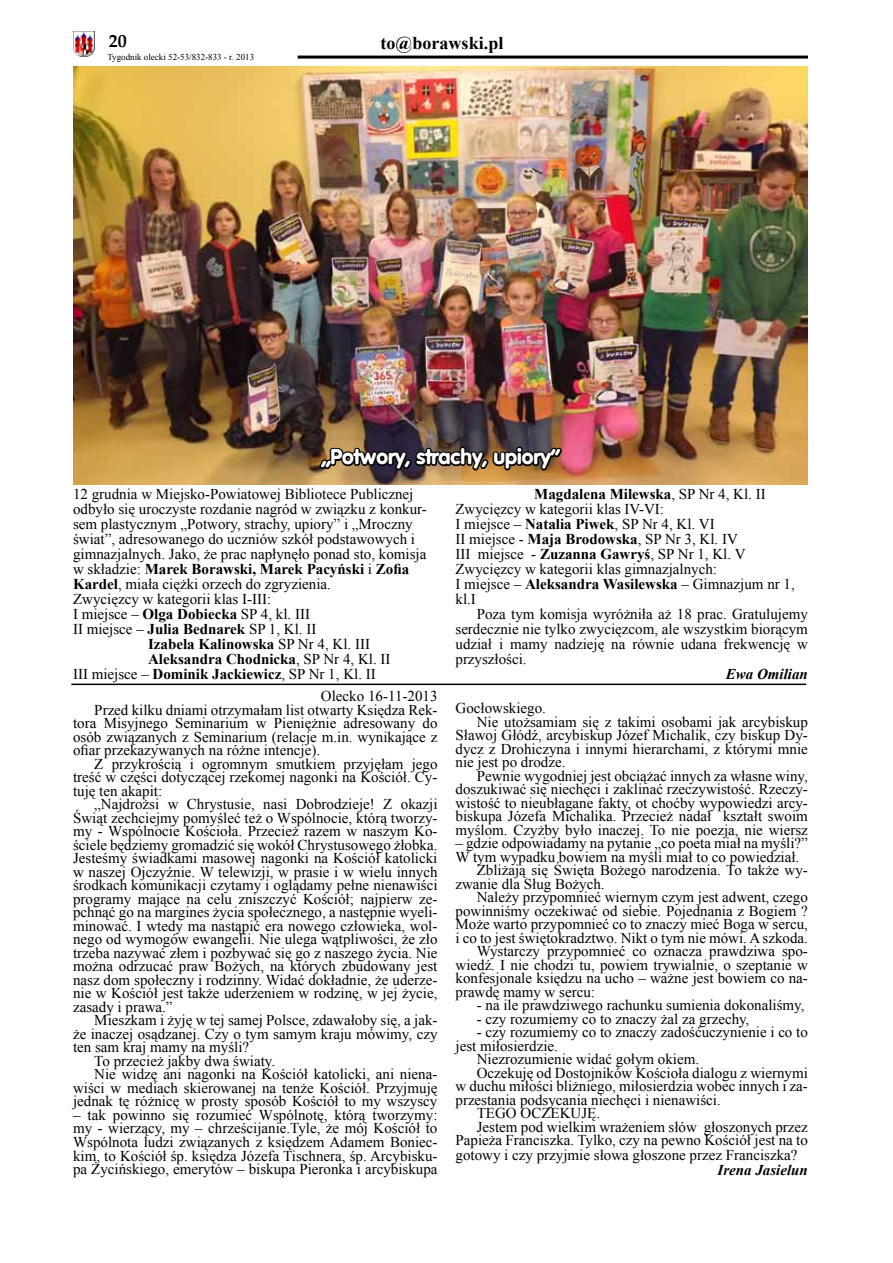
<style>
.page{position:relative;width:893px;height:1263px;background:#fff}
.page>*{position:absolute;margin:0;border:0;box-sizing:border-box;transform-origin:0 0}
.t1{font:700 21px "Vogue";color:#fff}
.t2{font:700 18px "Times New Roman";letter-spacing:.005em;color:#000}
.t3{font:700 18px "Palm Springs";color:#000}
.t4{font:15px/15px "Times New Roman";color:#000;text-align:justify}
.t5{font:700 15px "Times New Roman";color:#000}
.t6{font:italic 700 15px "Times New Roman";color:#000}
.t7{font:9px "Times New Roman";color:#000}
.s1{font-weight:700}
.s2{font-weight:400}
</style>
<div class="page">
<img style="left:73px;top:32px;width:21px;height:25px">
<hr style="left:298px;top:56px;width:510px;height:3px;background:#000">
<img style="left:73px;top:66px;width:735px;height:419px">
<img style="left:317px;top:444px;width:246px;height:29px">
<hr style="left:71px;top:684px;width:735px;height:1px;background:#000">
<p class="t3" style="left:109px;top:30px;width:19px">20</p>
<p class="t2" style="left:381px;top:31px;width:124px">to@borawski.pl</p>
<p class="t7" style="left:107px;top:51px;width:148px">Tygodnik olecki 52-53/832-833 - r. 2013</p>
<h1 class="t1" style="left:321px;top:443px;width:240px">„Potwory, strachy, upiory”</h1>
<p class="t4" style="left:455px;top:486px;width:341px;text-align:left;text-indent:79px"><span class="s1">Magdalena Milewska</span>, SP Nr 4, Kl. II Zwycięzcy w kategorii klas IV-VI:<br>I miejsce – <span class="s1">Natalia Piwek</span>, SP Nr 4, Kl. VI<br>II miejsce - <span class="s1">Maja Brodowska</span>, SP Nr 3, Kl. IV<br>III miejsce - <span class="s1">Zuzanna Gawryś</span>, SP Nr 1, Kl. V Zwycięzcy w kategorii klas gimnazjalnych:<br>I miejsce – <span class="s1">Aleksandra Wasilewska</span> – Gimnazjum nr 1, kl.I</p>
<p class="t4" style="left:455px;top:606px;width:354px;text-indent:21px">Poza tym komisja wyróżniła aż 18 prac. Gratulujemy serdecznie nie tylko zwycięzcom, ale wszystkim biorącym udział i mamy nadzieję na równie udana frekwencję w przyszłości.</p>
<p class="t6" style="left:726px;top:663px;width:84px">Ewa Omilian</p>
<p class="t4" style="left:321px;top:689px;width:118px">Olecko 16-11-2013</p>
<p class="t4" style="left:94px;top:702px;width:345px">Przed kilku dniami otrzymałam list otwarty Księdza Rek-</p>
<p class="t4" style="left:73px;top:716px;width:366px">tora Misyjnego Seminarium w Pieniężnie adresowany do</p>
<p class="t4" style="left:73px;top:729px;width:366px">osób związanych z Seminarium (relacje m.in. wynikające z</p>
<p class="t4" style="left:73px;top:743px;width:248px">ofiar przekazywanych na różne intencje).</p>
<p class="t4" style="left:94px;top:756px;width:345px">Z przykrością i ogromnym smutkiem przyjęłam jego</p>
<p class="t4" style="left:73px;top:770px;width:366px">treść w części dotyczącej rzekomej nagonki na Kościół. Cy-</p>
<p class="t4" style="left:73px;top:783px;width:91px">tuję ten akapit:</p>
<p class="t4" style="left:94px;top:797px;width:345px">„Najdrożsi w Chrystusie, nasi Dobrodzieje! Z okazji</p>
<p class="t4" style="left:73px;top:810px;width:366px">Świąt zechciejmy pomyśleć też o Wspólnocie, którą tworzy-</p>
<p class="t4" style="left:73px;top:824px;width:366px">my - Wspólnocie Kościoła. Przecież razem w naszym Ko-</p>
<p class="t4" style="left:73px;top:837px;width:366px">ściele będziemy gromadzić się wokół Chrystusowego żłobka.</p>
<p class="t4" style="left:73px;top:851px;width:366px">Jesteśmy świadkami masowej nagonki na Kościół katolicki</p>
<p class="t4" style="left:73px;top:864px;width:366px">w naszej Ojczyźnie. W telewizji, w prasie i w wielu innych</p>
<p class="t4" style="left:73px;top:878px;width:366px">środkach komunikacji czytamy i oglądamy pełne nienawiści</p>
<p class="t4" style="left:73px;top:891px;width:366px">programy mające na celu zniszczyć Kościół; najpierw ze-</p>
<p class="t4" style="left:73px;top:905px;width:366px">pchnąć go na margines życia społecznego, a następnie wyeli-</p>
<p class="t4" style="left:73px;top:918px;width:366px">minować. I wtedy ma nastąpić era nowego człowieka, wol-</p>
<p class="t4" style="left:73px;top:932px;width:366px">nego od wymogów ewangelii. Nie ulega wątpliwości, że zło</p>
<p class="t4" style="left:73px;top:945px;width:366px">trzeba nazywać złem i pozbywać się go z naszego życia. Nie</p>
<p class="t4" style="left:73px;top:959px;width:366px">można odrzucać praw Bożych, na których zbudowany jest</p>
<p class="t4" style="left:73px;top:972px;width:366px">nasz dom społeczny i rodzinny. Widać dokładnie, że uderze-</p>
<p class="t4" style="left:73px;top:986px;width:366px">nie w Kościół jest także uderzeniem w rodzinę, w jej życie,</p>
<p class="t4" style="left:73px;top:999px;width:101px">zasady i prawa.”</p>
<p class="t4" style="left:94px;top:1013px;width:345px">Mieszkam i żyję w tej samej Polsce, zdawałoby się, a jak-</p>
<p class="t4" style="left:73px;top:1026px;width:366px">że inaczej osądzanej. Czy o tym samym kraju mówimy, czy</p>
<p class="t4" style="left:73px;top:1040px;width:178px">ten sam kraj mamy na myśli?</p>
<p class="t4" style="left:94px;top:1053px;width:182px">To przecież jakby dwa światy.</p>
<p class="t4" style="left:94px;top:1067px;width:345px">Nie widzę ani nagonki na Kościół katolicki, ani niena-</p>
<p class="t4" style="left:73px;top:1080px;width:366px">wiści w mediach skierowanej na tenże Kościół. Przyjmuję</p>
<p class="t4" style="left:73px;top:1094px;width:366px">jednak tę różnicę w prosty sposób Kościół to my wszyscy</p>
<p class="t4" style="left:73px;top:1108px;width:366px;line-height:13.5px">– tak powinno się rozumieć Wspólnotę, którą tworzymy: my - wierzący, my – chrześcijanie.Tyle, że mój Kościół to Wspólnota ludzi związanych z księdzem Adamem Boniec&shy;kim, to Kościół śp. księdza Józefa Tischnera, śp. Arcybisku&shy;pa Życińskiego, emerytów – biskupa Pieronka i arcybiskupa</p>
<p class="t4" style="left:73px;top:486px;width:342px">12 grudnia w Miejsko-Powiatowej Bibliotece Publicznej</p>
<p class="t4" style="left:73px;top:501px;width:355px">odbyło się uroczyste rozdanie nagród w związku z konkur-</p>
<p class="t4" style="left:73px;top:516px;width:341px">sem plastycznym „Potwory, strachy, upiory” i „Mroczny</p>
<p class="t4" style="left:73px;top:531px;width:344px">świat”, adresowanego do uczniów szkół podstawowych i</p>
<p class="t4" style="left:73px;top:546px;width:355px">gimnazjalnych. Jako, że prac napłynęło ponad sto, komisja</p>
<p class="t5" style="left:73px;top:558px;width:338px"><span class="s2">w składzie:</span> Marek Borawski, Marek Pacyński <span class="s2">i</span> Zofia</p>
<p class="t4" style="left:73px;top:576px;width:259px"><span class="s1">Kardel</span>, miała ciężki orzech do zgryzienia.</p>
<p class="t4" style="left:73px;top:591px;width:200px">Zwycięzcy w kategorii klas I-III:</p>
<p class="t4" style="left:73px;top:606px;width:238px">I miejsce – <span class="s1">Olga Dobiecka</span> SP 4, kl. III</p>
<p class="t4" style="left:73px;top:621px;width:245px">II miejsce – <span class="s1">Julia Bednarek</span> SP 1, Kl. II</p>
<p class="t5" style="left:148px;top:633px;width:223px">Izabela Kalinowska <span class="s2">SP Nr 4, Kl. III</span></p>
<p class="t5" style="left:148px;top:648px;width:244px">Aleksandra Chodnicka<span class="s2">, SP Nr 4, Kl. II</span></p>
<p class="t4" style="left:73px;top:666px;width:304px">III miejsce – <span class="s1">Dominik Jackiewicz</span>, SP Nr 1, Kl. II</p>
<p class="t4" style="left:455px;top:700px;width:92px">Gocłowskiego.</p>
<p class="t4" style="left:477px;top:714px;width:333px">Nie utożsamiam się z takimi osobami jak arcybiskup</p>
<p class="t4" style="left:455px;top:727px;width:354px">Sławoj Głódź, arcybiskup Józef Michalik, czy biskup Dy-</p>
<p class="t4" style="left:455px;top:741px;width:354px">dycz z Drohiczyna i innymi hierarchami, z którymi mnie</p>
<p class="t4" style="left:455px;top:754px;width:111px">nie jest po drodze.</p>
<p class="t4" style="left:477px;top:768px;width:333px">Pewnie wygodniej jest obciążać innych za własne winy,</p>
<p class="t4" style="left:455px;top:781px;width:354px">doszukiwać się niechęci i zaklinać rzeczywistość. Rzeczy-</p>
<p class="t4" style="left:455px;top:795px;width:354px">wistość to nieubłagane fakty, ot choćby wypowiedzi arcy-</p>
<p class="t4" style="left:455px;top:808px;width:354px">biskupa Józefa Michalika. Przecież nadał kształt swoim</p>
<p class="t4" style="left:455px;top:822px;width:354px">myślom. Czyżby było inaczej. To nie poezja, nie wiersz</p>
<p class="t4" style="left:455px;top:835px;width:354px">– gdzie odpowiadamy na pytanie „co poeta miał na myśli?”</p>
<p class="t4" style="left:455px;top:849px;width:345px">W tym wypadku bowiem na myśli miał to co powiedział.</p>
<p class="t4" style="left:477px;top:862px;width:333px">Zbliżają się Święta Bożego narodzenia. To także wy-</p>
<p class="t4" style="left:455px;top:876px;width:151px">zwanie dla Sług Bożych.</p>
<p class="t4" style="left:477px;top:889px;width:333px">Należy przypomnieć wiernym czym jest adwent, czego</p>
<p class="t4" style="left:455px;top:903px;width:354px">powinniśmy oczekiwać od siebie. Pojednania z Bogiem ?</p>
<p class="t4" style="left:455px;top:916px;width:354px">Może warto przypomnieć co to znaczy mieć Boga w sercu,</p>
<p class="t4" style="left:455px;top:930px;width:354px">i co to jest świętokradztwo. Nikt o tym nie mówi. A szkoda.</p>
<p class="t4" style="left:477px;top:943px;width:333px">Wystarczy przypomnieć co oznacza prawdziwa spo-</p>
<p class="t4" style="left:455px;top:957px;width:354px">wiedź. I nie chodzi tu, powiem trywialnie, o szeptanie w</p>
<p class="t4" style="left:455px;top:970px;width:354px">konfesjonale księdzu na ucho – ważne jest bowiem co na-</p>
<p class="t4" style="left:455px;top:984px;width:141px">prawdę mamy w sercu:</p>
<p class="t4" style="left:477px;top:997px;width:329px">- na ile prawdziwego rachunku sumienia dokonaliśmy,</p>
<p class="t4" style="left:477px;top:1011px;width:274px">- czy rozumiemy co to znaczy żal za grzechy,</p>
<p class="t4" style="left:477px;top:1024px;width:333px">- czy rozumiemy co to znaczy zadośćuczynienie i co to</p>
<p class="t4" style="left:455px;top:1038px;width:104px">jest miłosierdzie.</p>
<p class="t4" style="left:477px;top:1051px;width:224px">Niezrozumienie widać gołym okiem.</p>
<p class="t4" style="left:477px;top:1065px;width:333px">Oczekuję od Dostojników Kościoła dialogu z wiernymi</p>
<p class="t4" style="left:455px;top:1078px;width:354px">w duchu miłości bliżniego, miłosierdzia wobec innych i za-</p>
<p class="t4" style="left:455px;top:1092px;width:267px">przestania podsycania niechęci i nienawiści.</p>
<p class="t4" style="left:477px;top:1105px;width:125px">TEGO OCZEKUJĘ.</p>
<p class="t4" style="left:477px;top:1119px;width:333px">Jestem pod wielkim wrażeniem słów głoszonych przez</p>
<p class="t4" style="left:455px;top:1132px;width:354px">Papieża Franciszka. Tylko, czy na pewno Kościół jest na to</p>
<p class="t4" style="left:455px;top:1147px;width:343px">gotowy i czy przyjmie słowa głoszone przez Franciszka?</p>
<p class="t6" style="left:717px;top:1160px;width:92px">Irena Jasielun</p>
</div>
